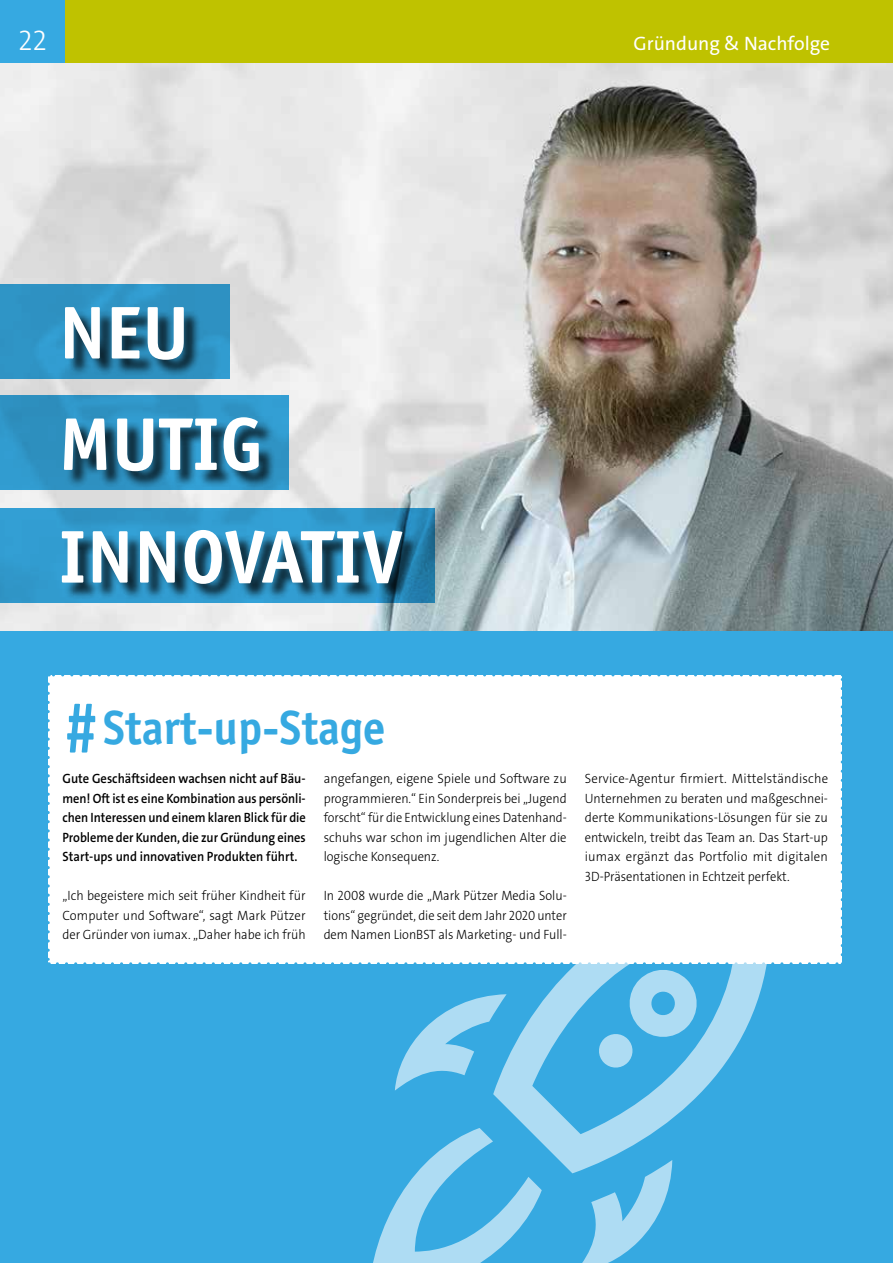
<style>
.page{position:relative;width:893px;height:1263px;background:#fff}
.page>*{position:absolute;margin:0;border:0;box-sizing:border-box;transform-origin:0 0}
.t1{font:700 75px/112.1px "Officina Sans";color:#fff}
.t2{font:700 66.15px "Officina Sans";color:#36a9e1;scale:.95 1}
.t3{font:700 48px "Officina Sans";color:#36a9e1;scale:.95 1}
.t4{font:28.5px "The Sans LP3 Lig";color:#fff}
.t5{font:19.5px "The Sans LP5 Plain";color:#fff}
.t6{font:13.5px/19.5px "The Sans LP3 Lig";color:#000;text-align:justify;scale:.95 1}
.t7{font:13.5px/19.5px "The Sans LP6 Se Bld";color:#000;text-align:justify;scale:.93 1}
.t8{font:13.5px/19.5px "The Sans LP3 Lig";color:#000;text-align:justify;scale:.94 1}
.t9{font:13.5px/19.5px "The Sans LP3 Lig";color:#000;text-align:justify;scale:.93 1}
</style>
<div class="page">
<div style="left:0;top:0;width:893px;height:64px;background:#bfc200"></div>
<div style="left:0;top:0;width:65px;height:64px;background:#36a9e1"></div>
<div style="left:0;top:618px;width:893px;height:645px;background:#36a9e1"></div>
<img style="left:0;top:64px;width:893px;height:566px">
<div style="left:0;top:284px;width:230px;height:95px;background:linear-gradient(to right,#2f95c7,#2f93c5)"></div>
<div style="left:0;top:396px;width:289px;height:94px;background:linear-gradient(to right,#2e92c2,#3199cc)"></div>
<svg style="left:0;top:508px;width:435px;height:95px;background:#2f96c8"></svg>
<div style="left:68px;top:310px;width:133px;height:67px;background:#000;opacity:.75"></div>
<div style="left:67px;top:420px;width:209px;height:68px;background:#000;opacity:.75"></div>
<div style="left:65px;top:533px;width:354px;height:68px;background:#000;opacity:.75"></div>
<div style="left:48px;top:675px;width:794px;height:289px;background:#fff"></div>
<svg style="left:48px;top:684px;width:2px;height:280px"></svg>
<svg style="left:57px;top:962px;width:785px;height:2px"></svg>
<svg style="left:841px;top:675px;width:1px;height:280px"></svg>
<svg style="left:48px;top:675px;width:785px;height:1px"></svg>
<svg style="left:368px;top:962px;width:402px;height:301px"></svg>
<h3 class="t4" style="left:18px;top:22px;width:30px">22</h3>
<h3 class="t5" style="left:633px;top:31px;width:198px">Gründung &amp; Nachfolge</h3>
<h1 class="t1" style="left:59px;top:276px;width:346px">NEU<br>MUTIG<br>INNOVATIV</h1>
<h2 class="t2" style="left:64px;top:685px;width:38px">#</h2>
<h3 class="t3" style="left:103px;top:698px;width:299px">Start-up-Stage</h3>
<p class="t7" style="left:63px;top:769px;width:263px">Gute Geschäftsideen wachsen nicht auf Bäu&shy;men! Oft ist es eine Kombination aus persönli&shy;chen Interessen und einem klaren Blick für die Probleme der Kunden, die zur Gründung eines Start-ups und innovativen Produkten führt.</p>
<p class="t8" style="left:63px;top:886px;width:260px">„Ich begeistere mich seit früher Kindheit für Computer und Software“, sagt Mark Pützer der Gründer von iumax. „Daher habe ich früh</p>
<p class="t6" style="left:324px;top:769px;width:257px">angefangen, eigene Spiele und Software zu programmieren.“ Ein Sonderpreis bei „Jugend forscht“ für die Entwicklung eines Datenhand&shy;schuhs war schon im jugendlichen Alter die logische Konsequenz.</p>
<p class="t9" style="left:324px;top:886px;width:263px">In 2008 wurde die „Mark Pützer Media Solu&shy;tions“ gegründet, die seit dem Jahr 2020 unter dem Namen LionBST als Marketing- und Full-</p>
<p class="t6" style="left:585px;top:769px;width:258px">Service-Agentur firmiert. Mittelständische Unternehmen zu beraten und maßgeschnei&shy;derte Kommunikations-Lösungen für sie zu entwickeln, treibt das Team an. Das Start-up iumax ergänzt das Portfolio mit digitalen 3D-Präsentationen in Echtzeit perfekt.</p>
</div>
